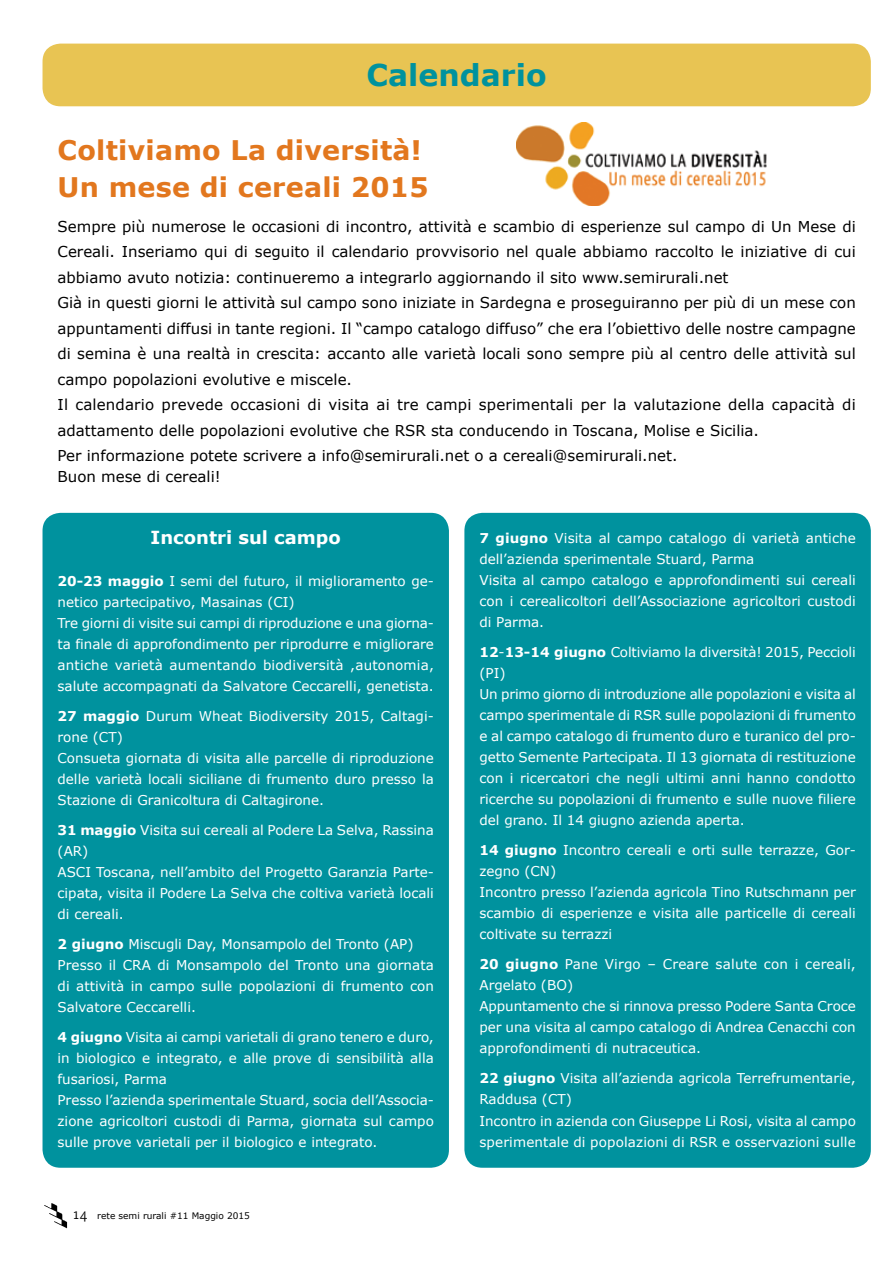
<style>
.page{position:relative;width:893px;height:1263px;background:#fff}
.page>*{position:absolute;margin:0;border:0;box-sizing:border-box;transform-origin:0 0}
.t1{font:700 30px "Verdana";color:#00929e}
.t2{font:700 27px/37.5px "Verdana";letter-spacing:.01em;color:#e2771e}
.t3{font:700 18px "Verdana";color:#fff}
.t4{font:15px/25.5px "Verdana";color:#000}
.t5{font:13.5px/21px "Verdana";color:#fff}
.t6{font:9px "Verdana";color:#000}
.s1{font-weight:700}
.s2{font-family:"Csuni OTF";font-weight:300;font-size:16.5px}
</style>
<div class="page">
<img style="left:44px;top:1203px;width:24px;height:26px">
<div style="left:464px;top:513px;width:407px;height:655px;background:#00929e;border-radius:18px"></div>
<div style="left:43px;top:513px;width:406px;height:655px;background:#00929e;border-radius:18px"></div>
<div style="left:43px;top:44px;width:828px;height:62px;background:#e8c453;border-radius:18px"></div>
<img style="left:517px;top:123px;width:250px;height:82px">
<h1 class="t1" style="left:366px;top:56px;width:182px">Calendario</h1>
<h2 class="t2" style="left:58px;top:131px;width:373px">Coltiviamo La diversità!<br>Un mese di cereali 2015</h2>
<p class="t4" style="left:58px;top:214px;width:800px">Sempre più numerose le occasioni di incontro, attività e scambio di esperienze sul campo di Un Mese di Cereali. Inseriamo qui di seguito il calendario provvisorio nel quale abbiamo raccolto le iniziative di cui abbiamo avuto notizia: continueremo a integrarlo aggiornando il sito www.semirurali.net<br>Già in questi giorni le attività sul campo sono iniziate in Sardegna e proseguiranno per più di un mese con appuntamenti diffusi in tante regioni. Il “campo catalogo diffuso” che era l’obiettivo delle nostre campagne di semina è una realtà in crescita: accanto alle varietà locali sono sempre più al centro delle attività sul campo popolazioni evolutive e miscele.<br>Il calendario prevede occasioni di visita ai tre campi sperimentali per la valutazione della capacità di adattamento delle popolazioni evolutive che RSR sta conducendo in Toscana, Molise e Sicilia.<br>Per informazione potete scrivere a info@semirurali.net o a cereali@semirurali.net.</p>
<p class="t4" style="left:58px;top:464px;width:165px">Buon mese di cereali!</p>
<h3 class="t3" style="left:151px;top:525px;width:192px">Incontri sul campo</h3>
<p class="t5" style="left:58px;top:570px;width:378px"><span class="s1">20-23 maggio</span> I semi del futuro, il miglioramento ge&shy;netico partecipativo, Masainas (CI)<br>Tre giorni di visite sui campi di riproduzione e una giorna&shy;ta finale di approfondimento per riprodurre e migliorare antiche varietà aumentando biodiversità ,autonomia, salute accompagnati da Salvatore Ceccarelli, genetista.</p>
<p class="t5" style="left:58px;top:705px;width:378px"><span class="s1">27 maggio</span> Durum Wheat Biodiversity 2015, Caltagi&shy;rone (CT)<br>Consueta giornata di visita alle parcelle di riproduzione delle varietà locali siciliane di frumento duro presso la Stazione di Granicoltura di Caltagirone.</p>
<p class="t5" style="left:58px;top:819px;width:378px"><span class="s1">31 maggio</span> Visita sui cereali al Podere La Selva, Rassina (AR)<br>ASCI Toscana, nell’ambito del Progetto Garanzia Parte&shy;cipata, visita il Podere La Selva che coltiva varietà locali di cereali.</p>
<p class="t5" style="left:58px;top:933px;width:378px"><span class="s1">2 giugno</span> Miscugli Day, Monsampolo del Tronto (AP)<br>Presso il CRA di Monsampolo del Tronto una giornata di attività in campo sulle popolazioni di frumento con Salvatore Ceccarelli.</p>
<p class="t5" style="left:58px;top:1026px;width:378px"><span class="s1">4 giugno</span> Visita ai campi varietali di grano tenero e duro, in biologico e integrato, e alle prove di sensibilità alla fusariosi, Parma<br>Presso l’azienda sperimentale Stuard, socia dell’Associa&shy;zione agricoltori custodi di Parma, giornata sul campo sulle prove varietali per il biologico e integrato.</p>
<p class="t6" style="left:72px;top:1210px;width:179px"><span class="s2">14</span> rete semi rurali #11 Maggio 2015</p>
<p class="t5" style="left:479px;top:528px;width:378px"><span class="s1">7 giugno</span> Visita al campo catalogo di varietà antiche dell’azienda sperimentale Stuard, Parma<br>Visita al campo catalogo e approfondimenti sui cereali con i cerealicoltori dell’Associazione agricoltori custodi di Parma.</p>
<p class="t5" style="left:479px;top:642px;width:378px"><span class="s1">12</span>-<span class="s1">13-14 giugno</span> Coltiviamo la diversità! 2015, Peccioli (PI)<br>Un primo giorno di introduzione alle popolazioni e visita al campo sperimentale di RSR sulle popolazioni di frumento e al campo catalogo di frumento duro e turanico del pro&shy;getto Semente Partecipata. Il 13 giornata di restituzione con i ricercatori che negli ultimi anni hanno condotto ricerche su popolazioni di frumento e sulle nuove filiere del grano. Il 14 giugno azienda aperta.</p>
<p class="t5" style="left:479px;top:840px;width:378px"><span class="s1">14 giugno</span> Incontro cereali e orti sulle terrazze, Gor&shy;zegno (CN)<br>Incontro presso l’azienda agricola Tino Rutschmann per scambio di esperienze e visita alle particelle di cereali coltivate su terrazzi</p>
<p class="t5" style="left:479px;top:954px;width:378px"><span class="s1">20 giugno</span> Pane Virgo – Creare salute con i cereali, Argelato (BO)<br>Appuntamento che si rinnova presso Podere Santa Croce per una visita al campo catalogo di Andrea Cenacchi con approfondimenti di nutraceutica.</p>
<p class="t5" style="left:479px;top:1068px;width:378px"><span class="s1">22 giugno</span> Visita all’azienda agricola Terrefrumentarie, Raddusa (CT)<br>Incontro in azienda con Giuseppe Li Rosi, visita al campo sperimentale di popolazioni di RSR e osservazioni sulle</p>
</div>
